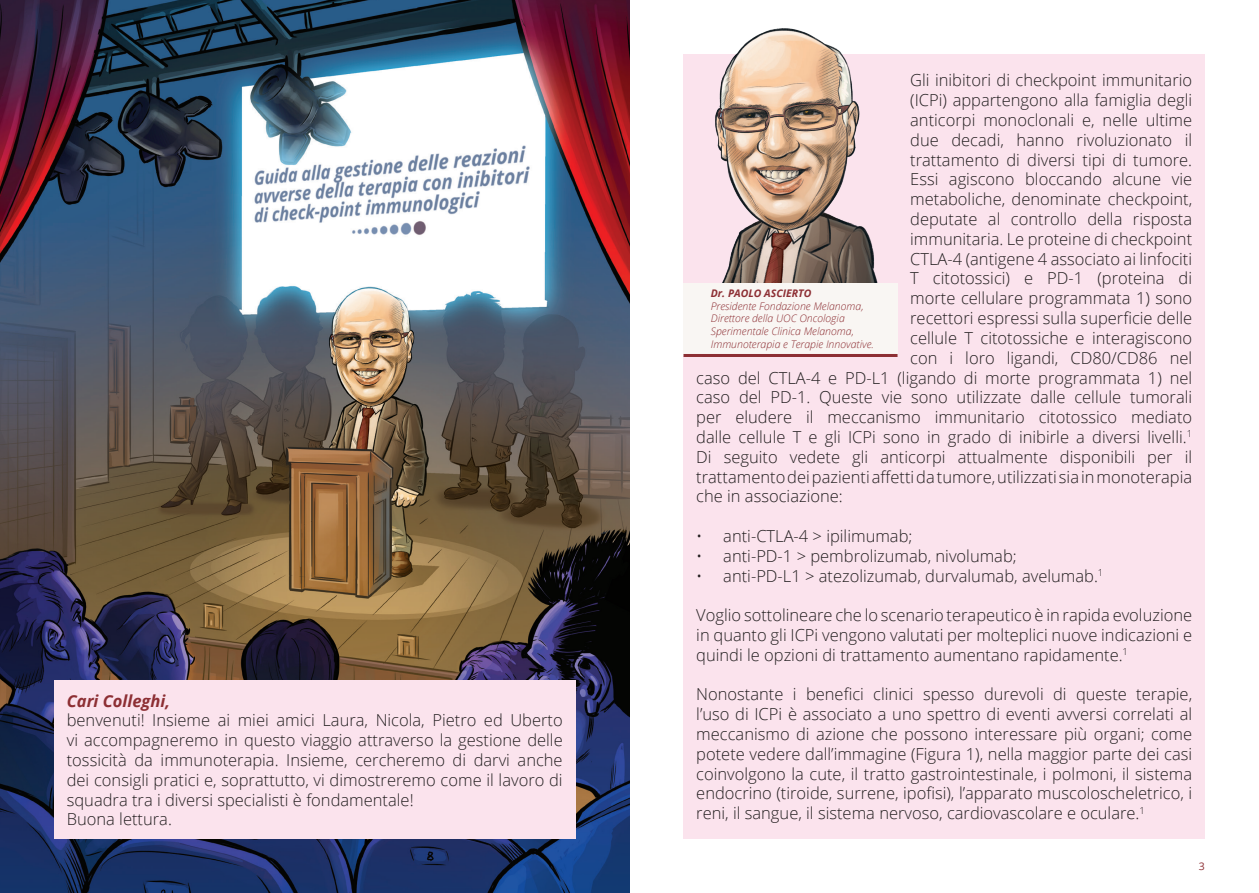
<style>
.page{position:relative;width:1259px;height:893px;background:#fff}
.page>*{position:absolute;margin:0;border:0;box-sizing:border-box;transform-origin:0 0}
.t1{font:300 16.5px/19.8px "Open Sans";color:#231f20;text-align:justify}
.t2{font:italic 700 16.5px "Open Sans";color:#8d2f34}
.t3{font:italic 300 10.5px/12.6px "Open Sans";color:#8d2f34}
.t4{font:italic 700 10.5px "Open Sans";color:#8d2f34}
.t5{font:10.5px "Open Sans";color:#8d2f34}
</style>
<div class="page">
<img style="left:0;top:0;width:629px;height:893px">
<div style="left:683px;top:54px;width:522px;height:785px;background:#fbe3ed"></div>
<div style="left:54px;top:680px;width:521px;height:159px;background:#fbe3ed"></div>
<img style="left:629px;top:0;width:269px;height:357px">
<div style="left:683px;top:283px;width:214px;height:72px;background:#f9f6f3"></div>
<hr style="left:683px;top:354px;width:214px;height:3px;background:#8d2f34">
<p class="t2" style="left:67px;top:689px;width:105px">Cari Colleghi,</p>
<p class="t1" style="left:67px;top:710px;width:497px;text-align:left">benvenuti! Insieme ai miei amici Laura, Nicola, Pietro ed Uberto vi accompagneremo in questo viaggio attraverso la gestione delle tossicità da immunoterapia. Insieme, cercheremo di darvi anche dei consigli pratici e, soprattutto, vi dimostreremo come il lavoro di squadra tra i diversi specialisti è fondamentale!<br>Buona lettura.</p>
<p class="t1" style="left:910px;top:70px;width:283px">Gli inibitori di checkpoint immunitario</p>
<p class="t1" style="left:910px;top:90px;width:283px">(ICPi) appartengono alla famiglia degli</p>
<p class="t1" style="left:910px;top:110px;width:283px">anticorpi monoclonali e, nelle ultime</p>
<p class="t1" style="left:910px;top:130px;width:283px">due decadi, hanno rivoluzionato il</p>
<p class="t1" style="left:910px;top:149px;width:283px">trattamento di diversi tipi di tumore.</p>
<p class="t1" style="left:910px;top:169px;width:283px">Essi agiscono bloccando alcune vie</p>
<p class="t1" style="left:910px;top:189px;width:283px">metaboliche, denominate checkpoint,</p>
<p class="t1" style="left:910px;top:209px;width:283px">deputate al controllo della risposta</p>
<p class="t1" style="left:910px;top:229px;width:283px">immunitaria. Le proteine di checkpoint</p>
<p class="t1" style="left:910px;top:248px;width:283px">CTLA-4 (antigene 4 associato ai linfociti</p>
<p class="t1" style="left:910px;top:268px;width:283px">T citotossici) e PD-1 (proteina di</p>
<p class="t1" style="left:910px;top:288px;width:283px">morte cellulare programmata 1) sono</p>
<p class="t1" style="left:910px;top:308px;width:283px">recettori espressi sulla superficie delle</p>
<p class="t1" style="left:910px;top:328px;width:283px">cellule T citotossiche e interagiscono</p>
<p class="t1" style="left:910px;top:347px;width:283px">con i loro ligandi, CD80/CD86 nel</p>
<p class="t1" style="left:696px;top:367px;width:497px">caso del CTLA-4 e PD-L1 (ligando di morte programmata 1) nel</p>
<p class="t1" style="left:696px;top:387px;width:497px">caso del PD-1. Queste vie sono utilizzate dalle cellule tumorali</p>
<p class="t1" style="left:696px;top:407px;width:497px">per eludere il meccanismo immunitario citotossico mediato</p>
<p class="t1" style="left:696px;top:427px;width:497px">dalle cellule T e gli ICPi sono in grado di inibirle a diversi livelli.<sup>1</sup></p>
<p class="t1" style="left:696px;top:446px;width:497px">Di seguito vedete gli anticorpi attualmente disponibili per il</p>
<p class="t1" style="left:696px;top:466px;width:497px">trattamento dei pazienti affetti da tumore, utilizzati sia in monoterapia</p>
<p class="t1" style="left:696px;top:486px;width:148px">che in associazione:</p>
<p class="t1" style="left:696px;top:526px;width:218px">• anti-CTLA-4 &gt; ipilimumab;</p>
<p class="t1" style="left:696px;top:545px;width:322px">• anti-PD-1 &gt; pembrolizumab, nivolumab;</p>
<p class="t1" style="left:696px;top:565px;width:408px">• anti-PD-L1 &gt; atezolizumab, durvalumab, avelumab.<sup>1</sup></p>
<p class="t1" style="left:696px;top:605px;width:497px">Voglio sottolineare che lo scenario terapeutico è in rapida evoluzione in quanto gli ICPi vengono valutati per molteplici nuove indicazioni e quindi le opzioni di trattamento aumentano rapidamente.<sup>1</sup></p>
<p class="t1" style="left:696px;top:684px;width:497px">Nonostante i benefici clinici spesso durevoli di queste terapie, l’uso di ICPi è associato a uno spettro di eventi avversi correlati al meccanismo di azione che possono interessare più organi; come potete vedere dall’immagine (Figura 1), nella maggior parte dei casi coinvolgono la cute, il tratto gastrointestinale, i polmoni, il sistema endocrino (tiroide, surrene, ipofisi), l’apparato muscoloscheletrico, i reni, il sangue, il sistema nervoso, cardiovascolare e oculare.<sup>1</sup></p>
<p class="t4" style="left:711px;top:286px;width:102px">Dr. PAOLO ASCIERTO</p>
<p class="t3" style="left:711px;top:299px;width:165px">Presidente Fondazione Melanoma, Direttore della UOC Oncologia Sperimentale Clinica Melanoma, Immunoterapia e Terapie Innovative.</p>
<p class="t5" style="left:1199px;top:859px;width:8px">3</p>
</div>
